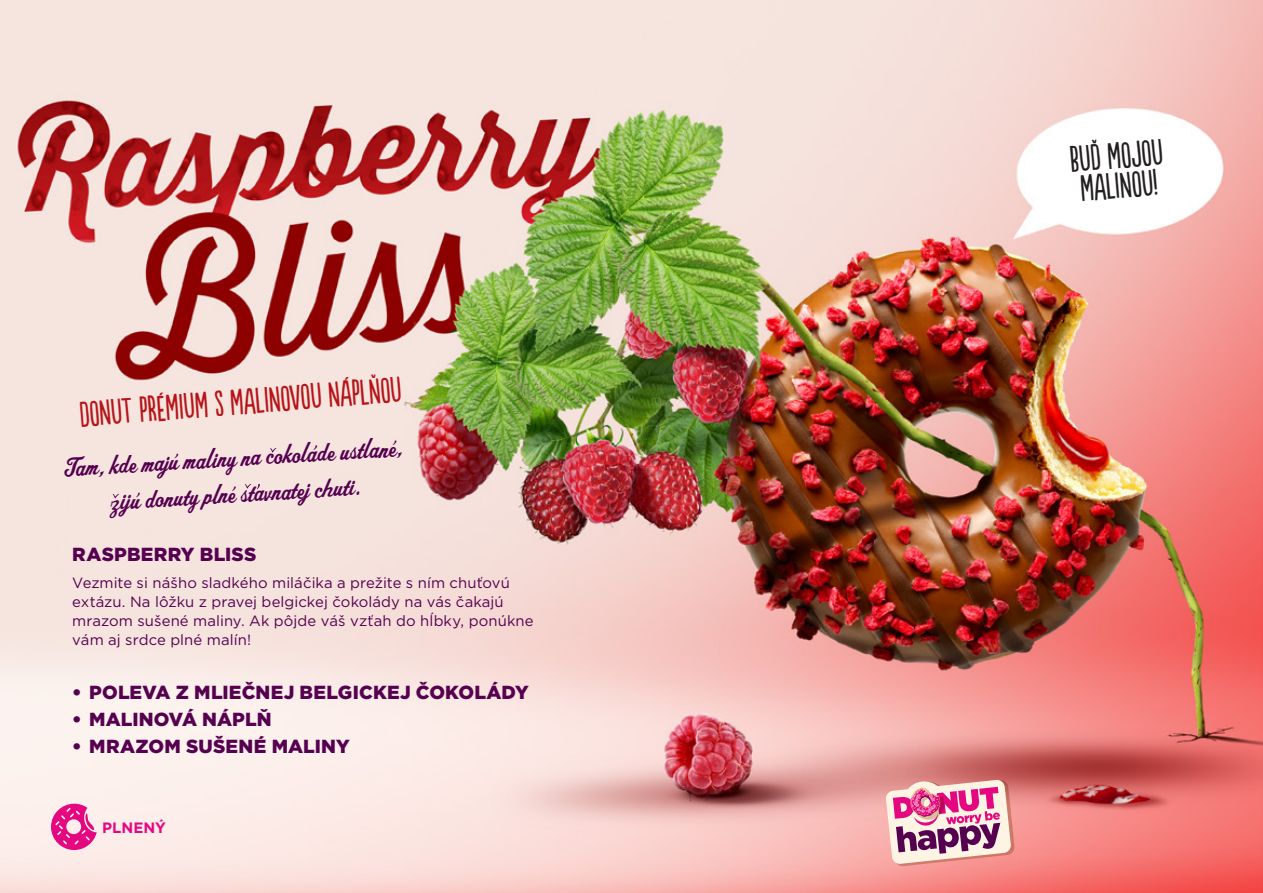
<style>
.page{position:relative;width:1263px;height:893px;background:#fff}
.page>*{position:absolute;margin:0;border:0;box-sizing:border-box;transform-origin:0 0}
.t1{font:34.5px "Populaire";color:#231f20}
.t2{font:33.75px "Populaire";color:#b71419}
.t3{font:28.5px/36px "Aktuelle";color:#560050;text-align:center}
.t4{font:900 18.9px "Gotham";letter-spacing:.01em;color:#560050}
.t5{font:700 15px "Gotham";color:#e50780}
.t6{font:14.85px/18.9px "Gotham";letter-spacing:.005em;color:#560050}
</style>
<div class="page">
<img style="left:0;top:0;width:1263px;height:893px">
<svg style="left:885px;top:779px;width:129px;height:87px;background:#db94a9"></svg>
<svg style="left:51px;top:804px;width:46px;height:46px;background:#ee65ab"></svg>
<svg style="left:270px;top:448px;width:7px;height:5px"></svg>
<svg style="left:113px;top:494px;width:6px;height:4px"></svg>
<svg style="left:245px;top:484px;width:6px;height:5px"></svg>
<svg style="left:257px;top:484px;width:3px;height:5px"></svg>
<p class="t2" style="left:78px;top:394px;width:324px;rotate:-4deg">DONUT PRÉMIUM S MALINOVOU NÁPLŇOU</p>
<h3 class="t3" style="left:62px;top:449px;width:342px;rotate:-3deg">Tam, kde majú maliny na cokoláde ustlané, zijú donuty plné stavnatej chuti.</h3>
<p class="t4" style="left:72px;top:542px;width:186px">RASPBERRY BLISS</p>
<p class="t6" style="left:72px;top:573px;width:463px">Vezmite si nášho sladkého miláčika a prežite s ním chuťovú extázu. Na lôžku z pravej belgickej čokolády na vás čakajú mrazom sušené maliny. Ak pôjde váš vzťah do hĺbky, ponúkne vám aj srdce plné malín!</p>
<p class="t4" style="left:72px;top:679px;width:458px">• POLEVA Z MLIEČNEJ BELGICKEJ ČOKOLÁDY</p>
<p class="t4" style="left:72px;top:706px;width:201px">• MALINOVÁ NÁPLŇ</p>
<p class="t4" style="left:72px;top:734px;width:279px">• MRAZOM SUŠENÉ MALINY</p>
<p class="t5" style="left:102px;top:817px;width:65px">PLNENÝ</p>
<p class="t1" style="left:1068px;top:141px;width:95px;rotate:-5deg">BUĎ MOJOU</p>
<p class="t1" style="left:1079px;top:170px;width:79px;rotate:-5deg">MALINOU!</p>
</div>
